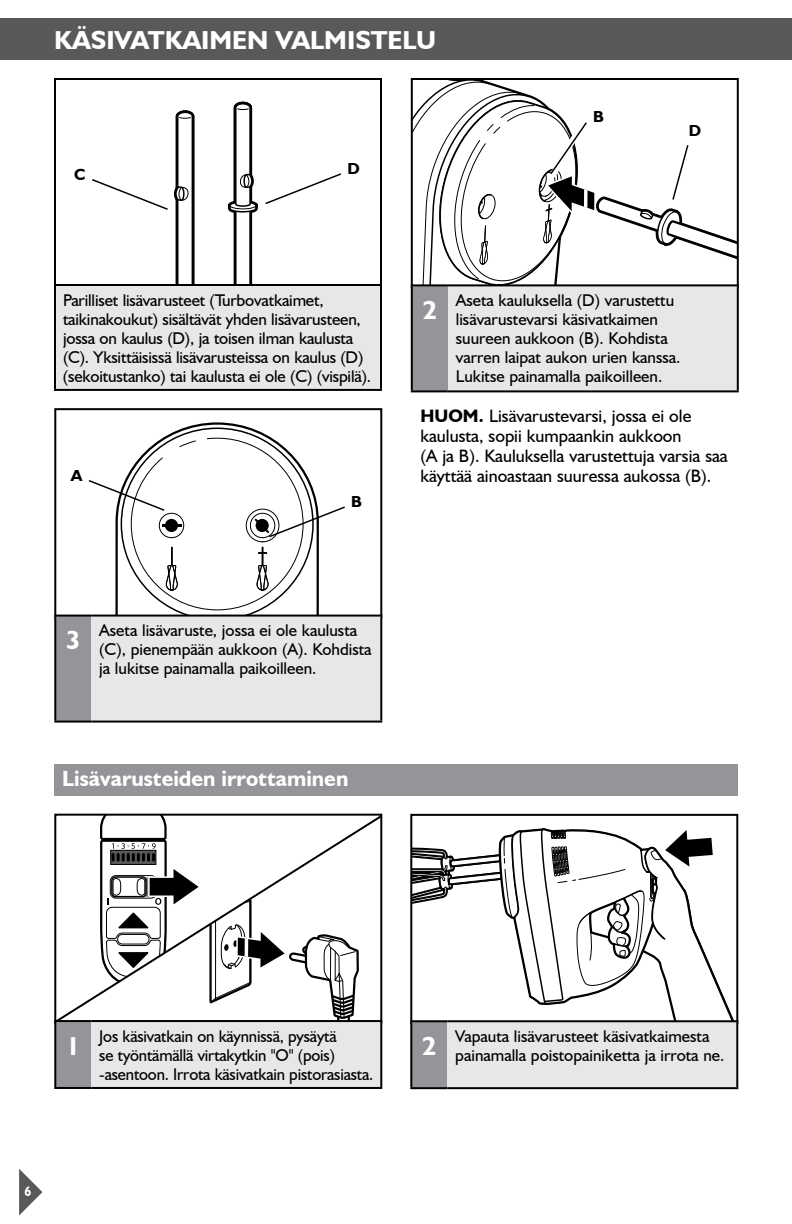
<style>
.page{position:relative;width:792px;height:1224px;background:#fff}
.page>*{position:absolute;margin:0;border:0;box-sizing:border-box;transform-origin:0 0}
.t1{font:700 26px "Humanist 521 BT";color:#fff}
.t2{font:700 22px "Humanist 521 BT";color:#fff}
.t3{font:18px/20px "Humanist 521 BT";color:#000}
.t4{font:17px/19px "Humanist 521 BT";color:#000}
.t5{font:700 16px "Humanist 521 BT";color:#000}
.t6{font:700 14px "Humanist 521 BT";color:#fff;scale:.9 1}
.s1{font-weight:700}
</style>
<div class="page">
<svg style="left:19px;top:1169px;width:23px;height:46px"></svg>
<div style="left:54px;top:78px;width:328px;height:210px;border:2px solid #000"></div>
<svg style="left:413px;top:828px;width:321px;height:192px"></svg>
<div style="left:410px;top:814px;width:328px;height:210px;border:2px solid #000"></div>
<div style="left:0;top:18px;width:792px;height:42px;background:#58595b"></div>
<div style="left:54px;top:764px;width:684px;height:32px;background:#939598"></div>
<svg style="left:57px;top:817px;width:322px;height:203px"></svg>
<div style="left:54px;top:814px;width:328px;height:210px;border:2px solid #000"></div>
<svg style="left:184px;top:422px;width:67px;height:6px"></svg>
<div style="left:54px;top:408px;width:328px;height:210px;border:2px solid #000"></div>
<div style="left:412px;top:285px;width:36px;height:106px;background:#939598"></div>
<div style="left:448px;top:285px;width:290px;height:106px;background:#e6e7e8"></div>
<hr style="left:411px;top:284px;width:37px;height:2px;background:#000">
<hr style="left:411px;top:286px;width:2px;height:104px;background:#000">
<hr style="left:448px;top:284px;width:291px;height:2px;background:#000">
<hr style="left:737px;top:286px;width:2px;height:104px;background:#000">
<hr style="left:411px;top:390px;width:37px;height:2px;background:#000">
<hr style="left:448px;top:390px;width:291px;height:2px;background:#000">
<div style="left:411px;top:1021px;width:36px;height:67px;background:#939598"></div>
<div style="left:447px;top:1021px;width:290px;height:67px;background:#e6e7e8"></div>
<hr style="left:410px;top:1020px;width:37px;height:2px;background:#000">
<hr style="left:410px;top:1022px;width:2px;height:65px;background:#000">
<hr style="left:410px;top:1087px;width:37px;height:2px;background:#000">
<hr style="left:736px;top:1022px;width:2px;height:65px;background:#000">
<hr style="left:447px;top:1020px;width:291px;height:2px;background:#000">
<hr style="left:447px;top:1087px;width:291px;height:2px;background:#000">
<div style="left:55px;top:1021px;width:36px;height:67px;background:#939598"></div>
<div style="left:91px;top:1021px;width:290px;height:67px;background:#e6e7e8"></div>
<hr style="left:54px;top:1020px;width:37px;height:2px;background:#000">
<hr style="left:54px;top:1022px;width:2px;height:65px;background:#000">
<hr style="left:91px;top:1020px;width:291px;height:2px;background:#000">
<hr style="left:380px;top:1022px;width:2px;height:65px;background:#000">
<hr style="left:54px;top:1087px;width:37px;height:2px;background:#000">
<hr style="left:91px;top:1087px;width:291px;height:2px;background:#000">
<div style="left:55px;top:616px;width:36px;height:106px;background:#939598"></div>
<div style="left:91px;top:616px;width:290px;height:106px;background:#e6e7e8"></div>
<hr style="left:54px;top:615px;width:37px;height:2px;background:#000">
<hr style="left:54px;top:617px;width:2px;height:104px;background:#000">
<hr style="left:91px;top:615px;width:291px;height:2px;background:#000">
<hr style="left:380px;top:617px;width:2px;height:104px;background:#000">
<hr style="left:54px;top:721px;width:37px;height:2px;background:#000">
<hr style="left:91px;top:721px;width:291px;height:2px;background:#000">
<svg style="left:92px;top:110px;width:103px;height:174px"></svg>
<svg style="left:228px;top:101px;width:114px;height:183px"></svg>
<svg style="left:412px;top:79px;width:326px;height:208px"></svg>
<svg style="left:87px;top:428px;width:260px;height:189px"></svg>
<div style="left:55px;top:285px;width:326px;height:105px;background:#e6e7e8"></div>
<hr style="left:54px;top:284px;width:328px;height:2px;background:#000">
<hr style="left:54px;top:286px;width:2px;height:103px;background:#000">
<hr style="left:380px;top:286px;width:2px;height:103px;background:#000">
<hr style="left:54px;top:389px;width:328px;height:2px;background:#000">
<h1 class="t1" style="left:54px;top:24px;width:365px">Käs ivatkaimen valmistelu</h1>
<p class="t5" style="left:74px;top:164px;width:13px">C</p>
<p class="t5" style="left:347px;top:159px;width:14px">D</p>
<p class="t5" style="left:593px;top:106px;width:12px">B</p>
<p class="t5" style="left:689px;top:121px;width:14px">D</p>
<p class="t4" style="left:63px;top:290px;width:310px">Parilliset lisävarusteet (Turbovatkaimet, taikinakoukut) sisältävät yhden lisävarusteen, jossa on kaulus (D), ja toisen ilman kaulusta (C). Yksittäisissä lisävarusteissa on kaulus (D) (sekoitustanko) tai kaulusta ei ole (C) (vispilä).</p>
<h1 class="t1" style="left:423px;top:294px;width:16px">2</h1>
<p class="t4" style="left:456px;top:291px;width:226px">Aseta kauluksella (D) varustettu lisävarustevarsi käsivatkaimen suureen aukkoon (B). Kohdista varren laipat aukon urien kanssa.<br>Lukitse painamalla paikoilleen.</p>
<p class="t5" style="left:71px;top:465px;width:14px">A</p>
<p class="t5" style="left:351px;top:492px;width:12px">B</p>
<h1 class="t1" style="left:66px;top:624px;width:16px">3</h1>
<p class="t4" style="left:99px;top:621px;width:274px">Aseta lisävaruste, jossa ei ole kaulusta (C), pienempään aukkoon (A). Kohdista ja lukitse painamalla paikoilleen.</p>
<p class="t2" style="left:62px;top:765px;width:288px">Lisävarusteiden irrottaminen</p>
<p class="t3" style="left:420px;top:405px;width:309px"><span class="s1">HUOM.</span> Lisävarustevarsi, jossa ei ole kaulusta, sopii kumpaankin aukkoon<br>(A ja B). Kauluksella varustettuja varsia saa käyttää ainoastaan suuressa aukossa (B).</p>
<h1 class="t1" style="left:66px;top:1030px;width:16px">1</h1>
<p class="t4" style="left:99px;top:1026px;width:276px">Jos käsivatkain on käynnissä, pysäytä<br>se työntämällä virtakytkin "O" (pois) -asentoon. Irrota käsivatkain pistorasiasta.</p>
<p class="t6" style="left:25px;top:1182px;width:9px">6</p>
<h1 class="t1" style="left:422px;top:1030px;width:16px">2</h1>
<p class="t4" style="left:455px;top:1027px;width:256px">Vapauta lisävarusteet käsivatkaimesta</p>
<p class="t4" style="left:455px;top:1046px;width:271px">painamalla poistopainiketta ja irrota ne.</p>
</div>
